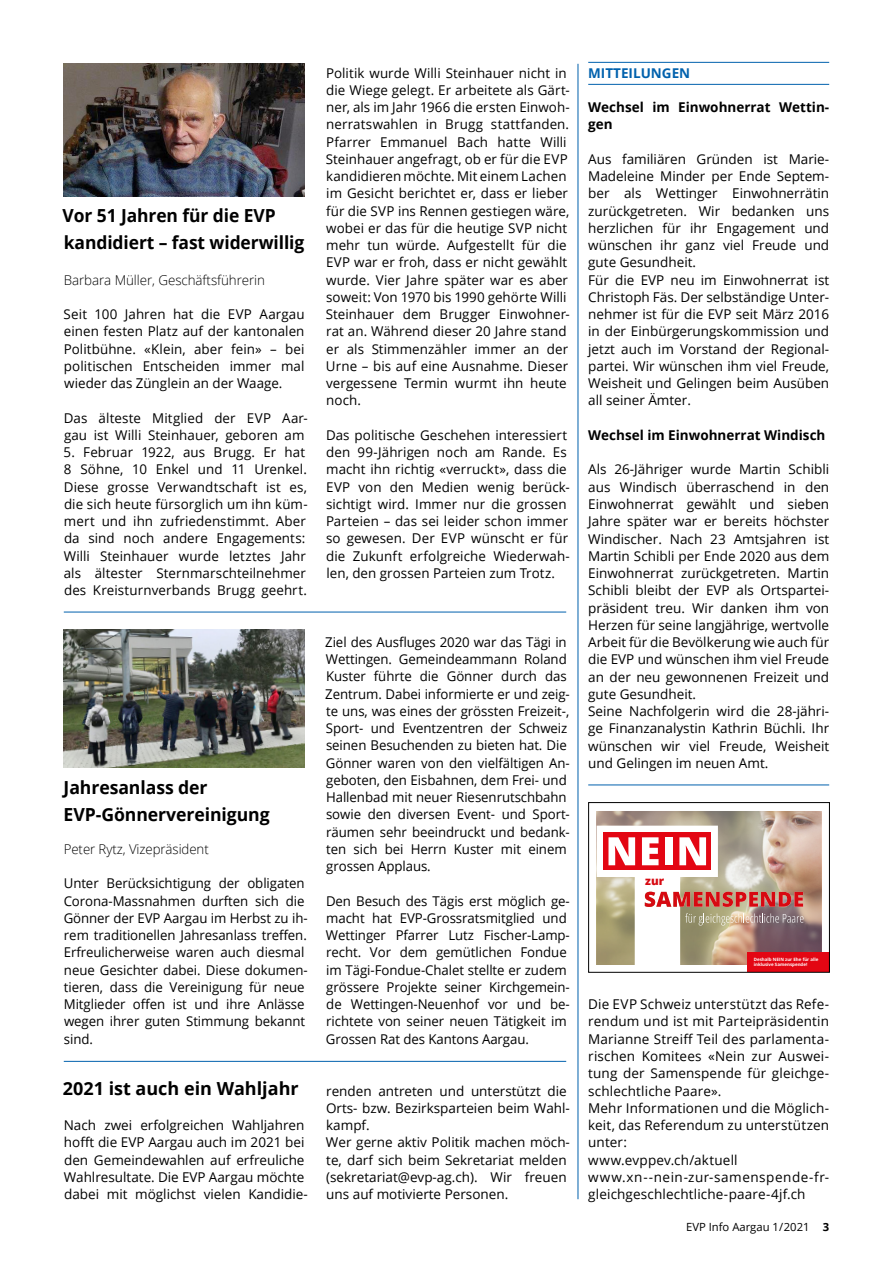
<style>
.page{position:relative;width:893px;height:1263px;background:#fff}
.page>*{position:absolute;margin:0;border:0;box-sizing:border-box;transform-origin:0 0}
.t1{font:700 18px/27px "Open Sans";letter-spacing:-.005em;color:#000}
.t2{font:13.5px/17.2px "Open Sans";color:#000}
.t3{font:700 13.5px/17.2px "Open Sans";color:#000}
.t4{font:300 13.5px "Open Sans";letter-spacing:-.005em;color:#000}
.t5{font:700 13.5px "Open Sans";color:#0061ad}
.t6{font:800 11.55px "Open Sans";color:#d70911}
.t7{font:11.25px "Open Sans";color:#000}
.t8{font:700 4.5px/5.4px "Open Sans";color:#fff}
.s1{font-weight:700}
</style>
<div class="page">
<hr style="left:588px;top:784px;width:241px;height:1px;background:#0061ad">
<hr style="left:64px;top:612px;width:502px;height:1px;background:#0061ad">
<hr style="left:64px;top:1061px;width:502px;height:1px;background:#0061ad">
<hr style="left:578px;top:64px;width:1px;height:1135px;background:#0061ad">
<hr style="left:588px;top:62px;width:241px;height:1px;background:#0061ad">
<hr style="left:588px;top:84px;width:241px;height:1px;background:#0061ad">
<img style="left:64px;top:630px;width:241px;height:138px">
<img style="left:64px;top:64px;width:241px;height:133px">
<img style="left:597px;top:811px;width:224px;height:141px">
<div style="left:747px;top:952px;width:82px;height:20px;background:#e30613"></div>
<svg style="left:597px;top:826px;width:206px;height:139px"></svg>
<div style="left:588px;top:802px;width:242px;height:171px;border:1px solid #000"></div>
<h1 class="t1" style="left:63px;top:202px;width:243px">Vor 51 Jahren für die EVP kandidiert – fast widerwillig</h1>
<p class="t4" style="left:64px;top:270px;width:203px">Barbara Müller, Geschäftsführerin</p>
<p class="t2" style="left:64px;top:305px;width:242px;text-align:justify">Seit 100 Jahren hat die EVP Aargau einen festen Platz auf der kantonalen Politbühne. «Klein, aber fein» – bei politischen Entscheiden immer mal wieder das Zünglein an der Waage.</p>
<p class="t2" style="left:64px;top:409px;width:245px">Das älteste Mitglied der EVP Aar&shy;gau ist Willi Steinhauer, geboren am</p>
<p class="t2" style="left:64px;top:443px;width:246px">5. Februar 1922, aus Brugg. Er hat 8 Söhne, 10 Enkel und 11 Urenkel.<br>Diese grosse Verwandtschaft ist es, die sich heute fürsorglich um ihn küm&shy;mert und ihn zufriedenstimmt. Aber da sind noch andere Engagements:<br>Willi Steinhauer wurde letztes Jahr als ältester Sternmarschteilnehmer des Kreisturnverbands Brugg geehrt.</p>
<h1 class="t1" style="left:64px;top:774px;width:207px">Jahresanlass der<br>EVP-Gönnervereinigung</h1>
<p class="t4" style="left:64px;top:840px;width:146px">Peter Rytz, Vizepräsident</p>
<p class="t2" style="left:64px;top:874px;width:245px">Unter Berücksichtigung der obligaten Corona-Massnahmen durften sich die Gönner der EVP Aargau im Herbst zu ih&shy;rem traditionellen Jahresanlass treffen.<br>Erfreulicherweise waren auch diesmal neue Gesichter dabei. Diese dokumen&shy;tieren, dass die Vereinigung für neue Mitglieder offen ist und ihre Anlässe wegen ihrer guten Stimmung bekannt sind.</p>
<h1 class="t1" style="left:63px;top:1074px;width:237px">2021 ist auch ein Wahljahr</h1>
<p class="t2" style="left:64px;top:1116px;width:246px">Nach zwei erfolgreichen Wahljahren hofft die EVP Aargau auch im 2021 bei den Gemeindewahlen auf erfreuliche Wahlresultate. Die EVP Aargau möchte dabei mit möglichst vielen Kandidie-</p>
<p class="t2" style="left:326px;top:64px;width:246px">Politik wurde Willi Steinhauer nicht in die Wiege gelegt. Er arbeitete als Gärt&shy;ner, als im Jahr 1966 die ersten Einwoh&shy;nerratswahlen in Brugg stattfanden.<br>Pfarrer Emmanuel Bach hatte Willi Steinhauer angefragt, ob er für die EVP kandidieren möchte. Mit einem Lachen im Gesicht berichtet er, dass er lieber für die SVP ins Rennen gestiegen wäre, wobei er das für die heutige SVP nicht mehr tun würde. Aufgestellt für die EVP war er froh, dass er nicht gewählt wurde. Vier Jahre später war es aber soweit: Von 1970 bis 1990 gehörte Willi Steinhauer dem Brugger Einwohner&shy;rat an. Während dieser 20 Jahre stand er als Stimmenzähler immer an der Urne – bis auf eine Ausnahme. Dieser vergessene Termin wurmt ihn heute noch.</p>
<p class="t2" style="left:326px;top:426px;width:245px">Das politische Geschehen interessiert den 99-Jährigen noch am Rande. Es macht ihn richtig «verruckt», dass die EVP von den Medien wenig berück&shy;sichtigt wird. Immer nur die grossen Parteien – das sei leider schon immer so gewesen. Der EVP wünscht er für die Zukunft erfolgreiche Wiederwah&shy;len, den grossen Parteien zum Trotz.</p>
<p class="t2" style="left:325px;top:633px;width:246px">Ziel des Ausfluges 2020 war das Tägi in Wettingen. Gemeindeammann Roland Kuster führte die Gönner durch das Zentrum. Dabei informierte er und zeig&shy;te uns, was eines der grössten Freizeit-, Sport- und Eventzentren der Schweiz seinen Besuchenden zu bieten hat. Die Gönner waren von den vielfältigen An&shy;geboten, den Eisbahnen, dem Frei- und Hallenbad mit neuer Riesenrutschbahn sowie den diversen Event- und Sport&shy;räumen sehr beeindruckt und bedank&shy;ten sich bei Herrn Kuster mit einem grossen Applaus.</p>
<p class="t2" style="left:326px;top:892px;width:245px">Den Besuch des Tägis erst möglich ge&shy;macht hat EVP-Grossratsmitglied und Wettinger Pfarrer Lutz Fischer-Lamp&shy;recht. Vor dem gemütlichen Fondue im Tägi-Fondue-Chalet stellte er zudem grössere Projekte seiner Kirchgemein&shy;de Wettingen-Neuenhof vor und be&shy;richtete von seiner neuen Tätigkeit im Grossen Rat des Kantons Aargau.</p>
<p class="t2" style="left:326px;top:1081px;width:246px">renden antreten und unterstützt die<br>Orts- bzw. Bezirksparteien beim Wahl&shy;kampf.<br>Wer gerne aktiv Politik machen möch&shy;te, darf sich beim Sekretariat melden (sekretariat@evp-ag.ch). Wir freuen uns auf motivierte Personen.</p>
<p class="t5" style="left:588px;top:63px;width:103px">MITTEILUNGEN</p>
<p class="t3" style="left:588px;top:98px;width:242px">Wechsel im Einwohnerrat Wettin&shy;gen</p>
<p class="t2" style="left:588px;top:150px;width:242px">Aus familiären Gründen ist Marie-Madeleine Minder per Ende Septem&shy;ber als Wettinger Einwohnerrätin zurückgetreten. Wir bedanken uns herzlichen für ihr Engagement und wünschen ihr ganz viel Freude und gute Gesundheit.<br>Für die EVP neu im Einwohnerrat ist Christoph Fäs. Der selbständige Unter&shy;nehmer ist für die EVP seit März 2016 in der Einbürgerungskommission und jetzt auch im Vorstand der Regional&shy;partei. Wir wünschen ihm viel Freude, Weisheit und Gelingen beim Ausüben all seiner Ämter.</p>
<p class="t3" style="left:588px;top:426px;width:239px">Wechsel im Einwohnerrat Windisch</p>
<p class="t2" style="left:588px;top:461px;width:242px">Als 26-Jähriger wurde Martin Schibli aus Windisch überraschend in den Einwohnerrat gewählt und sieben Jahre später war er bereits höchster Windischer. Nach 23 Amtsjahren ist Martin Schibli per Ende 2020 aus dem Einwohnerrat zurückgetreten. Martin Schibli bleibt der EVP als Ortspartei&shy;präsident treu. Wir danken ihm von Herzen für seine langjährige, wertvolle Arbeit für die Bevölkerung wie auch für die EVP und wünschen ihm viel Freude an der neu gewonnenen Freizeit und gute Gesundheit.<br>Seine Nachfolgerin wird die 28-jähri&shy;ge Finanzanalystin Kathrin Büchli. Ihr wünschen wir viel Freude, Weisheit und Gelingen im neuen Amt.</p>
<p class="t6" style="left:645px;top:872px;width:20px">zur</p>
<p class="t8" style="left:754px;top:957px;width:66px">Deshalb NEIN zur Ehe für alle inklusive Samenspende!</p>
<p class="t2" style="left:588px;top:995px;width:242px">Die EVP Schweiz unterstützt das Refe&shy;rendum und ist mit Parteipräsidentin<br>Marianne Streiff Teil des parlamenta&shy;rischen Komitees «Nein zur Auswei&shy;tung der Samenspende für gleichge&shy;schlechtliche Paare».<br>Mehr Informationen und die Möglich&shy;keit, das Referendum zu unterstützen unter:<br>www.evppev.ch/aktuell www.xn--nein-zur-samenspende-fr&shy;gleichgeschlechtliche-paare-4jf.ch</p>
<p class="t7" style="left:686px;top:1219px;width:145px">EVP Info Aargau 1/2021 <span class="s1">3</span></p>
</div>
